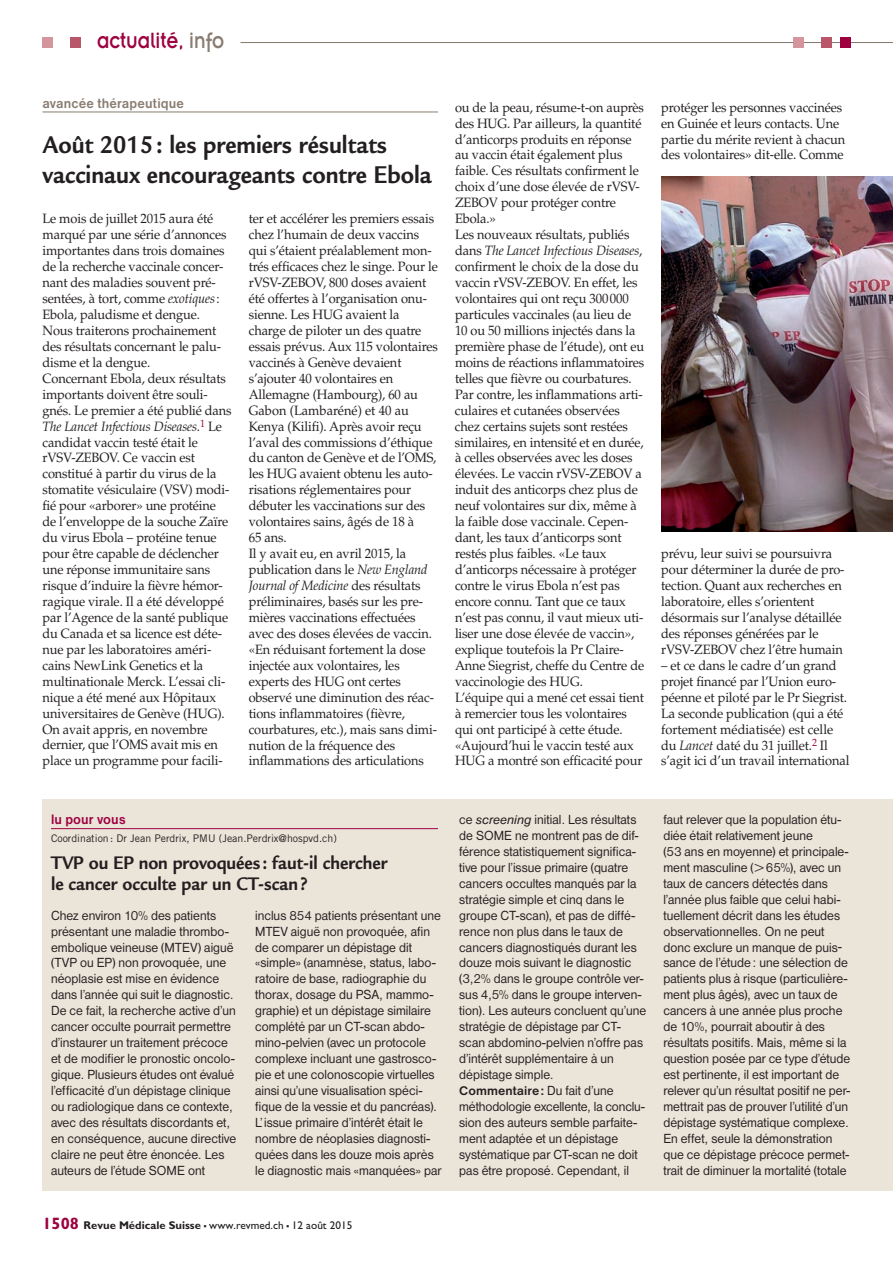
<style>
.page{position:relative;width:893px;height:1263px;background:#fff}
.page>*{position:absolute;margin:0;border:0;box-sizing:border-box;transform-origin:0 0}
.t1{font:700 26.4px/30px "Legacy Sans";color:#231f20;scale:.91 1}
.t2{font:24.3px "Insignia";color:#9e0040;scale:.83 1}
.t3{font:700 19.8px/21px "Legacy Sans";color:#231f20;scale:.91 1}
.t4{font:700 14.1px "Nimbus Sans D";letter-spacing:.01em;color:#897c71;scale:.95 1}
.t5{font:700 14.1px "Nimbus Sans D";letter-spacing:.01em;color:#9e0040;scale:.95 1}
.t6{font:13.65px/15.9px "Nimbus Sans D";color:#231f20;scale:.95 1}
.t7{font:13.5px/15.9px "Palatino";letter-spacing:-.01em;color:#231f20;scale:.95 1}
.t8{font:700 13.05px "Nimbus Sans D";letter-spacing:.005em;color:#231f20}
.t9{font:11.25px "Gill Sans";color:#231f20}
.t10{font:10.5px "Trade Gothic";color:#231f20}
.s1{color:#897c71}
.s2{font-style:italic}
.s3{font-weight:700;font-size:16.5px;color:#9e0040}
.s4{font-weight:700}
.s5{font-weight:700;font-size:16.5px}
.s6{font-style:italic;font-size:13.05px}
.s7{font-weight:400;font-size:13.65px}
.s8{font-family:"European Pi Two"}
</style>
<div class="page">
<hr style="left:241px;top:42px;width:652px;height:1px;background:#897c71">
<div style="left:70px;top:37px;width:11px;height:11px;background:#b9566a"></div>
<div style="left:43px;top:37px;width:10px;height:11px;background:#d5959d"></div>
<div style="left:840px;top:37px;width:10px;height:11px;background:#9e0040"></div>
<div style="left:821px;top:37px;width:10px;height:11px;background:#b9566a"></div>
<div style="left:793px;top:37px;width:11px;height:11px;background:#d5959d"></div>
<div style="left:43px;top:799px;width:850px;height:392px;background:#ebe4d9"></div>
<hr style="left:51px;top:828px;width:387px;height:1px;background:#9e0040">
<hr style="left:43px;top:112px;width:395px;height:1px;background:#897c71">
<img style="left:661px;top:177px;width:232px;height:354px">
<h2 class="t2" style="left:97px;top:28px;width:155px">actualité, <span class="s1">info</span></h2>
<p class="t4" style="left:43px;top:95px;width:150px">avancée thérapeutique</p>
<h1 class="t1" style="left:43px;top:130px;width:429px">Août 2015: les premiers résultats vaccinaux encourageants contre Ebola</h1>
<p class="t7" style="left:43px;top:211px;width:201px">Le mois de juillet 2015 aura été marqué par une série d’annonces importantes dans trois domaines de la recherche vaccinale concer&shy;nant des maladies souvent pré&shy;sentées, à tort, comme <span class="s2">exotiques</span>:<br>Ebola, paludisme et dengue.<br>Nous traiterons prochainement des résultats concernant le palu&shy;disme et la dengue.<br>Concernant Ebola, deux résultats importants doivent être souli&shy;gnés. Le premier a été publié dans<br><span class="s2">The Lancet Infectious Diseases</span>.<sup>1</sup> Le candidat vaccin testé était le rVSV-ZEBOV. Ce vaccin est constitué à partir du virus de la stomatite vésiculaire (VSV) modi&shy;fié pour «arborer» une protéine de l’enveloppe de la souche Zaïre du virus Ebola – protéine tenue pour être capable de déclencher une réponse immunitaire sans risque d’induire la fièvre hémor&shy;ragique virale. Il a été développé par l’Agence de la santé publique du Canada et sa licence est déte&shy;nue par les laboratoires améri&shy;cains NewLink Genetics et la multinationale Merck. L’essai cli&shy;nique a été mené aux Hôpitaux universitaires de Genève (HUG).<br>On avait appris, en novembre dernier, que l’OMS avait mis en place un programme pour facili-</p>
<p class="t7" style="left:249px;top:211px;width:201px">ter et accélérer les premiers essais chez l’humain de deux vaccins qui s’étaient préalablement mon&shy;trés efficaces chez le singe. Pour le rVSV-ZEBOV, 800 doses avaient été offertes à l’organisation onu&shy;sienne. Les HUG avaient la charge de piloter un des quatre essais prévus. Aux 115 volontaires vaccinés à Genève devaient s’ajouter 40 volontaires en<br>Allemagne (Hambourg), 60 au<br>Gabon (Lambaréné) et 40 au<br>Kenya (Kilifi). Après avoir reçu l’aval des commissions d’éthique du canton de Genève et de l’OMS, les HUG avaient obtenu les auto&shy;risations réglementaires pour débuter les vaccinations sur des volontaires sains, âgés de 18 à<br>65 ans.<br>Il y avait eu, en avril 2015, la publication dans le <span class="s2">New England<br>Journal of Medicine</span> des résultats préliminaires, basés sur les pre&shy;mières vaccinations effectuées avec des doses élevées de vaccin. «En réduisant fortement la dose injectée aux volontaires, les experts des HUG ont certes observé une diminution des réac&shy;tions inflammatoires (fièvre, courbatures, etc.), mais sans dimi&shy;nution de la fréquence des inflammations des articulations</p>
<p class="t7" style="left:455px;top:99px;width:201px">ou de la peau, résume-t-on auprès des HUG. Par ailleurs, la quantité d’anticorps produits en réponse au vaccin était également plus faible. Ces résultats confirment le choix d’une dose élevée de rVSV-<br>ZEBOV pour protéger contre<br>Ebola.»<br>Les nouveaux résultats, publiés dans <span class="s2">The Lancet Infectious Diseases</span>, confirment le choix de la dose du vaccin rVSV-ZEBOV. En effet, les volontaires qui ont reçu 300000 particules vaccinales (au lieu de<br>10 ou 50 millions injectés dans la première phase de l’étude), ont eu moins de réactions inflammatoires telles que fièvre ou courbatures.<br>Par contre, les inflammations arti&shy;culaires et cutanées observées chez certains sujets sont restées similaires, en intensité et en durée, à celles observées avec les doses élevées. Le vaccin rVSV-ZEBOV a induit des anticorps chez plus de neuf volontaires sur dix, même à la faible dose vaccinale. Cepen&shy;dant, les taux d’anticorps sont restés plus faibles. «Le taux d’anticorps nécessaire à protéger contre le virus Ebola n’est pas encore connu. Tant que ce taux n’est pas connu, il vaut mieux uti&shy;liser une dose élevée de vaccin», explique toutefois la Pr Claire-<br>Anne Siegrist, cheffe du Centre de vaccinologie des HUG.<br>L’équipe qui a mené cet essai tient à remercier tous les volontaires qui ont participé à cette étude. «Aujourd’hui le vaccin testé aux<br>HUG a montré son efficacité pour</p>
<p class="t7" style="left:661px;top:99px;width:195px">protéger les personnes vaccinées en Guinée et leurs contacts. Une partie du mérite revient à chacun des volontaires» dit-elle. Comme</p>
<p class="t7" style="left:661px;top:546px;width:194px">prévu, leur suivi se poursuivra pour déterminer la durée de pro&shy;tection. Quant aux recherches en laboratoire, elles s’orientent désormais sur l’analyse détaillée des réponses générées par le rVSV-ZEBOV chez l’être humain</p>
<p class="t7" style="left:661px;top:657px;width:200px">– et ce dans le cadre d’un grand projet financé par l’Union euro&shy;péenne et piloté par le Pr Siegrist.<br>La seconde publication (qui a été fortement médiatisée) est celle du <span class="s2">Lancet</span> daté du 31 juillet.<sup>2</sup> Il s’agit ici d’un travail international</p>
<p class="t5" style="left:51px;top:812px;width:80px">lu pour vous</p>
<p class="t10" style="left:51px;top:831px;width:287px">Coordination: Dr Jean Perdrix, PMU (Jean.Perdrix@hospvd.ch)</p>
<h3 class="t3" style="left:51px;top:852px;width:371px">TVP ou EP non provoquées : faut-il chercher le cancer occulte par un CT-scan?</h3>
<p class="t6" style="left:51px;top:907px;width:197px">Chez environ 10% des patients présentant une maladie thrombo&shy;embolique veineuse (MTEV) aiguë (TVP ou EP) non provoquée, une néoplasie est mise en évidence dans l’année qui suit le diagnostic.<br>De ce fait, la recherche active d’un cancer occulte pourrait permettre d’instaurer un traitement précoce et de modifier le pronostic oncolo&shy;gique. Plusieurs études ont évalué l’efficacité d’un dépistage clinique ou radiologique dans ce contexte, avec des résultats discordants et, en conséquence, aucune directive claire ne peut être énoncée. Les auteurs de l’étude SOME ont</p>
<p class="t6" style="left:255px;top:907px;width:198px">inclus 854 patients présentant une MTEV aiguë non provoquée, afin de comparer un dépistage dit «simple» (anamnèse, status, labo&shy;ratoire de base, radiographie du thorax, dosage du PSA, mammo&shy;graphie) et un dépistage similaire complété par un CT-scan abdo&shy;mino-pelvien (avec un protocole complexe incluant une gastrosco&shy;pie et une colonoscopie virtuelles ainsi qu’une visualisation spéci&shy;fique de la vessie et du pancréas).<br>L’issue primaire d’intérêt était le nombre de néoplasies diagnosti&shy;quées dans les douze mois après le diagnostic mais «manquées» par</p>
<p class="t9" style="left:43px;top:1218px;width:311px"><span class="s3">1508</span> <span class="s4">Revue Médicale Suisse</span> <span class="s5">–</span> www.revmed.ch <span class="s5">–</span> 12 août 2015</p>
<p class="t6" style="left:459px;top:811px;width:198px">ce <span class="s6">screening</span> initial. Les résultats de SOME ne montrent pas de dif&shy;férence statistiquement significa&shy;tive pour l’issue primaire (quatre cancers occultes manqués par la stratégie simple et cinq dans le groupe CT-scan), et pas de diffé&shy;rence non plus dans le taux de cancers diagnostiqués durant les douze mois suivant le diagnostic (3,2% dans le groupe contrôle ver&shy;sus 4,5% dans le groupe interven&shy;tion). Les auteurs concluent qu’une stratégie de dépistage par CT&shy;scan abdomino-pelvien n’offre pas d’intérêt supplémentaire à un dépistage simple.</p>
<p class="t8" style="left:459px;top:1083px;width:156px">Commentaire: <span class="s7">Du fait d’une</span></p>
<p class="t6" style="left:459px;top:1098px;width:197px">méthodologie excellente, la conclu&shy;sion des auteurs semble parfaite&shy;ment adaptée et un dépistage systématique par CT-scan ne doit pas être proposé. Cependant, il</p>
<p class="t6" style="left:663px;top:811px;width:198px">faut relever que la population étu&shy;diée était relativement jeune<br>(53 ans en moyenne) et principale&shy;ment masculine (<span class="s8">L</span>65%), avec un taux de cancers détectés dans l’année plus faible que celui habi&shy;tuellement décrit dans les études observationnelles. On ne peut donc exclure un manque de puis&shy;sance de l’étude: une sélection de patients plus à risque (particulière&shy;ment plus âgés), avec un taux de cancers à une année plus proche de 10%, pourrait aboutir à des résultats positifs. Mais, même si la question posée par ce type d’étude est pertinente, il est important de relever qu’un résultat positif ne per&shy;mettrait pas de prouver l’utilité d’un dépistage systématique complexe.<br>En effet, seule la démonstration que ce dépistage précoce permet&shy;trait de diminuer la mortalité (totale</p>
</div>
